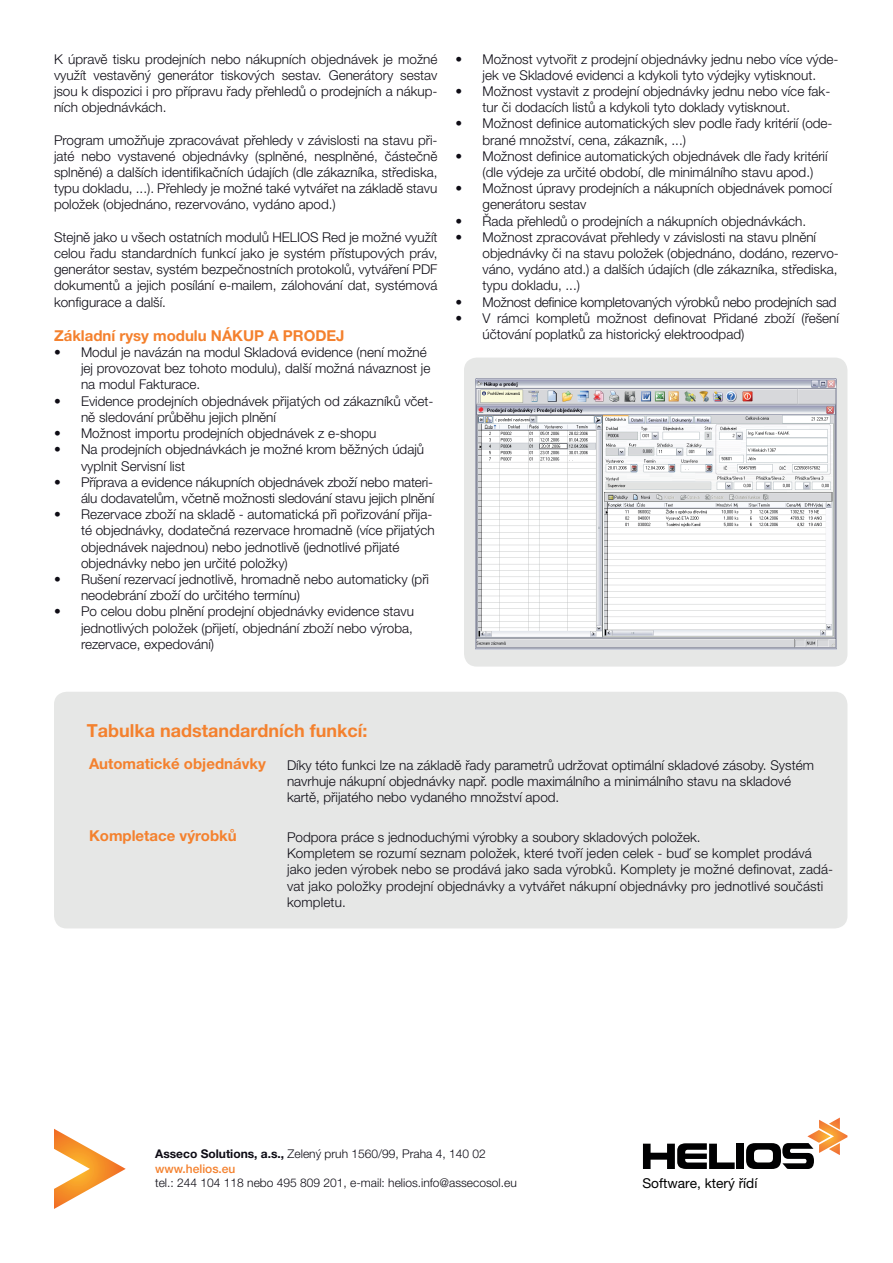
<style>
.page{position:relative;width:893px;height:1263px;background:#fff}
.page>*{position:absolute;margin:0;border:0;box-sizing:border-box;transform-origin:0 0}
.velké_titulky{font:700 18px "Helvetica Neue LT Pro";color:#f4812e}
.mezititulky{font:700 15px "Helvetica Neue LT Pro";color:#f4812e}
.t1{font:13.65px "Helvetica Neue LT Pro";color:#000001}
.hlavní_text_odrážky{font:300 13.5px/16.2px "Helvetica Neue LT Pro";color:#0e0c15}
.hlavní_text_odrážky-2{font:300 13.5px "Helvetica Neue LT Pro";letter-spacing:-.02em;color:#0e0c15}
.t2{font:300 12px "Helvetica Neue LT Pro";color:#0e0c15}
.t3{font:500 12px "Helvetica Neue LT Pro";color:#f4812e}
.s1{font-weight:700}
</style>
<div class="page">
<div style="left:54px;top:692px;width:793px;height:236px;background:#e6e7e6;border-radius:13px"></div>
<div style="left:736px;top:1144px;width:8px;height:25px;background:#000001"></div>
<svg style="left:643px;top:1143px;width:92px;height:26px"></svg>
<svg style="left:746px;top:1117px;width:101px;height:52px"></svg>
<svg style="left:54px;top:1129px;width:72px;height:80px"></svg>
<div style="left:464px;top:358px;width:383px;height:308px;background:#e6e7e6;border-radius:13px"></div>
<img style="left:475px;top:379px;width:361px;height:271px">
<p class="hlavní_text_odrážky" style="left:54px;top:50px;width:385px;text-align:justify">K úpravě tisku prodejních nebo nákupních objednávek je možné využít vestavěný generátor tiskových sestav. Generátory sestav jsou k dispozici i pro přípravu řady přehledů o prodejních a nákup&shy;ních objednávkách.</p>
<p class="hlavní_text_odrážky" style="left:54px;top:131px;width:385px;text-align:justify">Program umožňuje zpracovávat přehledy v závislosti na stavu při&shy;jaté nebo vystavené objednávky (splněné, nesplněné, částečně splněné) a dalších identifikačních údajích (dle zákazníka, střediska, typu dokladu, ...). Přehledy je možné také vytvářet na základě stavu položek (objednáno, rezervováno, vydáno apod.)</p>
<p class="hlavní_text_odrážky" style="left:54px;top:229px;width:385px;text-align:justify">Stejně jako u všech ostatních modulů HELIOS Red je možné využít celou řadu standardních funkcí jako je systém přístupových práv, generátor sestav, systém bezpečnostních protokolů, vytváření PDF dokumentů a jejich posílání e-mailem, zálohování dat, systémová konfigurace a další.</p>
<p class="mezititulky" style="left:54px;top:326px;width:292px">Základní rysy modulu NÁKUP A PRODEJ</p>
<p class="hlavní_text_odrážky" style="left:81px;top:344px;width:351px;text-indent:-27px">• Modul je navázán na modul Skladová evidence (není možné jej provozovat bez tohoto modulu), další možná návaznost je na modul Fakturace.</p>
<p class="hlavní_text_odrážky" style="left:81px;top:392px;width:354px;text-indent:-27px">• Evidence prodejních objednávek přijatých od zákazníků včet&shy;ně sledování průběhu jejich plnění</p>
<p class="hlavní_text_odrážky" style="left:54px;top:425px;width:324px">• Možnost importu prodejních objednávek z e-shopu</p>
<p class="hlavní_text_odrážky" style="left:81px;top:441px;width:345px;text-indent:-27px">• Na prodejních objednávkách je možné krom běžných údajů vyplnit Servisní list</p>
<p class="hlavní_text_odrážky" style="left:54px;top:473px;width:382px;text-align:right">• Příprava a evidence nákupních objednávek zboží nebo materi&shy;álu dodavatelům, včetně možnosti sledování stavu jejich plnění</p>
<p class="hlavní_text_odrážky" style="left:81px;top:506px;width:355px;text-indent:-27px">• Rezervace zboží na skladě - automatická při pořizování přija&shy;té objednávky, dodatečná rezervace hromadně (více přijatých objednávek najednou) nebo jednotlivě (jednotlivé přijaté objednávky nebo jen určité položky)</p>
<p class="hlavní_text_odrážky" style="left:81px;top:571px;width:350px;text-indent:-27px">• Rušení rezervací jednotlivě, hromadně nebo automaticky (při neodebrání zboží do určitého termínu)</p>
<p class="hlavní_text_odrážky" style="left:81px;top:603px;width:335px;text-align:justify;text-indent:-27px">• Po celou dobu plnění prodejní objednávky evidence stavu jednotlivých položek (přijetí, objednání zboží nebo výroba, rezervace, expedování)</p>
<p class="hlavní_text_odrážky" style="left:455px;top:50px;width:385px;text-align:center">• Možnost vytvořit z prodejní objednávky jednu nebo více výde&shy;jek ve Skladové evidenci a kdykoli tyto výdejky vytisknout.</p>
<p class="hlavní_text_odrážky" style="left:482px;top:83px;width:349px;text-indent:-27px">• Možnost vystavit z prodejní objednávky jednu nebo více fak&shy;tur či dodacích listů a kdykoli tyto doklady vytisknout.</p>
<p class="hlavní_text_odrážky" style="left:482px;top:115px;width:352px;text-indent:-27px">• Možnost definice automatických slev podle řady kritérií (ode&shy;brané množství, cena, zákazník, ...)</p>
<p class="hlavní_text_odrážky" style="left:482px;top:148px;width:347px;text-indent:-27px">• Možnost definice automatických objednávek dle řady kritérií (dle výdeje za určité období, dle minimálního stavu apod.)</p>
<p class="hlavní_text_odrážky" style="left:482px;top:180px;width:351px;text-indent:-27px">• Možnost úpravy prodejních a nákupních objednávek pomocí generátoru sestav</p>
<p class="hlavní_text_odrážky" style="left:455px;top:212px;width:352px">• Řada přehledů o prodejních a nákupních objednávkách.</p>
<p class="hlavní_text_odrážky" style="left:482px;top:229px;width:358px;text-indent:-27px">• Možnost zpracovávat přehledy v závislosti na stavu plnění objednávky či na stavu položek (objednáno, dodáno, rezervo&shy;váno, vydáno atd.) a dalších údajích (dle zákazníka, střediska, typu dokladu, ...)</p>
<p class="hlavní_text_odrážky-2" style="left:455px;top:294px;width:383px">• Možnost definice kompletovaných výrobků nebo prodejních sad</p>
<p class="hlavní_text_odrážky" style="left:482px;top:310px;width:358px;text-indent:-27px">• V rámci kompletů možnost definovat Přidané zboží (řešení účtování poplatků za historický elektroodpad)</p>
<p class="velké_titulky" style="left:87px;top:719px;width:282px">Tabulka nadstandardních funkcí:</p>
<p class="mezititulky" style="left:89px;top:754px;width:178px">Automatické objednávky</p>
<p class="hlavní_text_odrážky" style="left:287px;top:756px;width:528px">Díky této funkci lze na základě řady parametrů udržovat optimální skladové zásoby. Systém navrhuje nákupní objednávky např. podle maximálního a minimálního stavu na skladové kartě, přijatého nebo vydaného množství apod.</p>
<p class="mezititulky" style="left:89px;top:827px;width:149px">Kompletace výrobků</p>
<p class="hlavní_text_odrážky" style="left:287px;top:829px;width:415px">Podpora práce s jednoduchými výrobky a soubory skladových položek.</p>
<p class="hlavní_text_odrážky" style="left:287px;top:845px;width:548px">Kompletem se rozumí seznam položek, které tvoří jeden celek - buď se komplet prodává jako jeden výrobek nebo se prodává jako sada výrobků. Komplety je možné definovat, zadá&shy;vat jako položky prodejní objednávky a vytvářet nákupní objednávky pro jednotlivé součásti kompletu.</p>
<p class="t2" style="left:155px;top:1146px;width:332px"><span class="s1">Asseco Solutions, a.s.,</span> Zelený pruh 1560/99, Praha 4, 140 02</p>
<p class="t3" style="left:155px;top:1161px;width:82px">www.helios.eu</p>
<p class="t2" style="left:155px;top:1175px;width:363px">tel.: 244 104 118 nebo 495 809 201, e-mail: helios.info@assecosol.eu</p>
<p class="t1" style="left:642px;top:1175px;width:116px">Software, který řídí</p>
</div>
